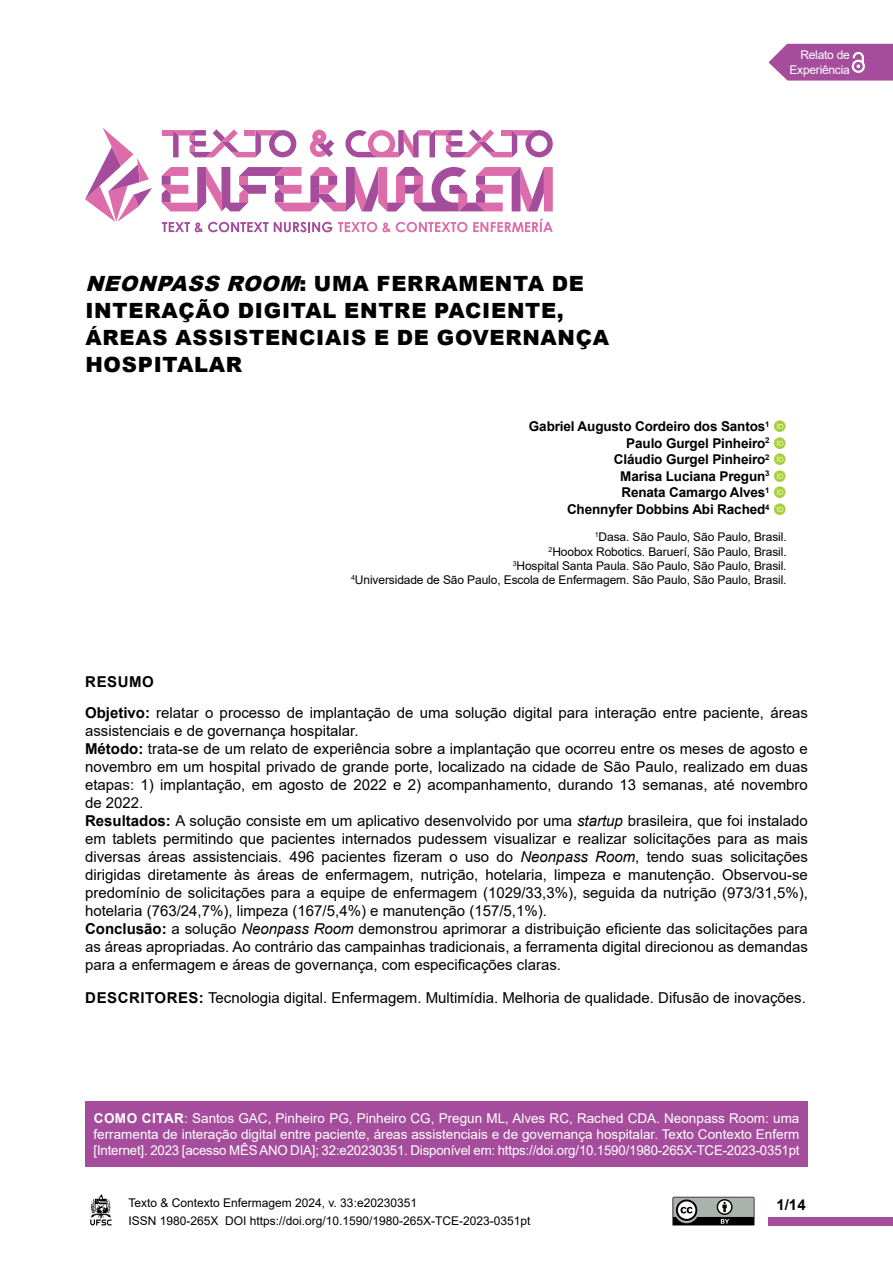
<style>
.page{position:relative;width:893px;height:1263px;background:#fff}
.page>*{position:absolute;margin:0;border:0;box-sizing:border-box;transform-origin:0 0}
.t1{font:900 21px/27px "Arial";letter-spacing:.035em;color:#000}
.t2{font:15px/18px "Arial";color:#000}
.t3{font:700 15px "Arial";color:#000}
.t4{font:13.5px/16.2px "Arial";letter-spacing:-.015em;color:#fff;text-align:justify}
.t5{font:700 13.5px/16.5px "Arial";letter-spacing:-.01em;color:#000;text-align:right}
.t6{font:12px/14.4px "Arial";letter-spacing:-.01em;color:#000}
.t7{font:12px/15px "Arial";letter-spacing:-.02em;color:#fff;text-align:right}
.s1{font-style:italic}
.s2{font-weight:700}
</style>
<div class="page">
<div style="left:769px;top:1217px;width:124px;height:8px;background:#a54d9c"></div>
<svg style="left:90px;top:1194px;width:22px;height:31px"></svg>
<svg style="left:162px;top:167px;width:391px;height:45px"></svg>
<div style="left:162px;top:130px;width:11px;height:6px;background:#dd6daa"></div>
<svg style="left:173px;top:129px;width:123px;height:28px"></svg>
<svg style="left:310px;top:129px;width:243px;height:28px"></svg>
<svg style="left:162px;top:222px;width:106px;height:10px"></svg>
<svg style="left:274px;top:222px;width:58px;height:10px"></svg>
<svg style="left:338px;top:222px;width:129px;height:10px"></svg>
<svg style="left:473px;top:219px;width:80px;height:13px"></svg>
<svg style="left:85px;top:128px;width:67px;height:94px"></svg>
<svg style="left:768px;top:44px;width:125px;height:37px;background:#af61a7"></svg>
<svg style="left:672px;top:1197px;width:83px;height:29px;background:#777b78"></svg>
<div style="left:85px;top:1101px;width:723px;height:66px;background:#a54d9c"></div>
<h1 class="t1" style="left:85px;top:270px;width:525px"><span class="s1">NEONPASS ROOM</span>: UMA FERRAMENTA DE<br>INTERAÇÃO DIGITAL ENTRE PACIENTE,<br>ÁREAS ASSISTENCIAIS E DE GOVERNANÇA<br>HOSPITALAR</h1>
<p class="t7" style="left:789px;top:47px;width:62px">Relato de<br>Experiência</p>
<p class="t5" style="left:529px;top:419px;width:242px">Gabriel Augusto Cordeiro dos Santos<sup>1<br></sup>Paulo Gurgel Pinheiro<sup>2<br></sup>Cláudio Gurgel Pinheiro<sup>2<br></sup>Marisa Luciana Pregun<sup>3<br></sup>Renata Camargo Alves<sup>1<br></sup>Chennyfer Dobbins Abi Rached<sup>4</sup></p>
<p class="t6" style="left:351px;top:530px;width:437px;text-align:right"><sup>1</sup>Dasa. São Paulo, São Paulo, Brasil.<br><sup>2</sup>Hoobox Robotics. Baruerí, São Paulo, Brasil.<br><sup>3</sup>Hospital Santa Paula. São Paulo, São Paulo, Brasil.<br><sup>4</sup>Universidade de São Paulo, Escola de Enfermagem. São Paulo, São Paulo, Brasil.</p>
<p class="t2" style="left:85px;top:667px;width:724px;line-height:30.8px"><span class="s2">RESUMO<br>Objetivo:</span> relatar o processo de implantação de uma solução digital para interação entre paciente, áreas</p>
<p class="t2" style="left:85px;top:722px;width:724px">assistenciais e de governança hospitalar.<br><span class="s2">Método:</span> trata-se de um relato de experiência sobre a implantação que ocorreu entre os meses de agosto e novembro em um hospital privado de grande porte, localizado na cidade de São Paulo, realizado em duas etapas: 1) implantação, em agosto de 2022 e 2) acompanhamento, durando 13 semanas, até novembro de 2022.<br><span class="s2">Resultados:</span> A solução consiste em um aplicativo desenvolvido por uma <span class="s1">startup</span> brasileira, que foi instalado em tablets permitindo que pacientes internados pudessem visualizar e realizar solicitações para as mais diversas áreas assistenciais. 496 pacientes fizeram o uso do <span class="s1">Neonpass Room</span>, tendo suas solicitações dirigidas diretamente às áreas de enfermagem, nutrição, hotelaria, limpeza e manutenção. Observou-se predomínio de solicitações para a equipe de enfermagem (1029/33,3%), seguida da nutrição (973/31,5%), hotelaria (763/24,7%), limpeza (167/5,4%) e manutenção (157/5,1%).<br><span class="s2">Conclusão:</span> a solução <span class="s1">Neonpass Room</span> demonstrou aprimorar a distribuição eficiente das solicitações para as áreas apropriadas. Ao contrário das campainhas tradicionais, a ferramenta digital direcionou as demandas para a enfermagem e áreas de governança, com especificações claras.</p>
<p class="t2" style="left:85px;top:989px;width:722px"><span class="s2">DESCRITORES:</span> Tecnologia digital. Enfermagem. Multimídia. Melhoria de qualidade. Difusão de inovações.</p>
<p class="t4" style="left:94px;top:1110px;width:707px"><span class="s2">COMO CITAR</span>: Santos GAC, Pinheiro PG, Pinheiro CG, Pregun ML, Alves RC, Rached CDA. Neonpass Room: uma ferramenta de interação digital entre paciente, áreas assistenciais e de governança hospitalar. Texto Contexto Enferm [Internet]. 2023 [acesso MÊS ANO DIA]; 32:e20230351. Disponível em: https://doi.org/10.1590/1980-265X-TCE-2023-0351pt</p>
<p class="t6" style="left:128px;top:1194px;width:404px;line-height:18px">Texto &amp; Contexto Enfermagem 2024, v. 33:e20230351<br>ISSN 1980-265X DOI https://doi.org/10.1590/1980-265X-TCE-2023-0351pt</p>
<p class="t3" style="left:776px;top:1194px;width:31px">1/14</p>
</div>
